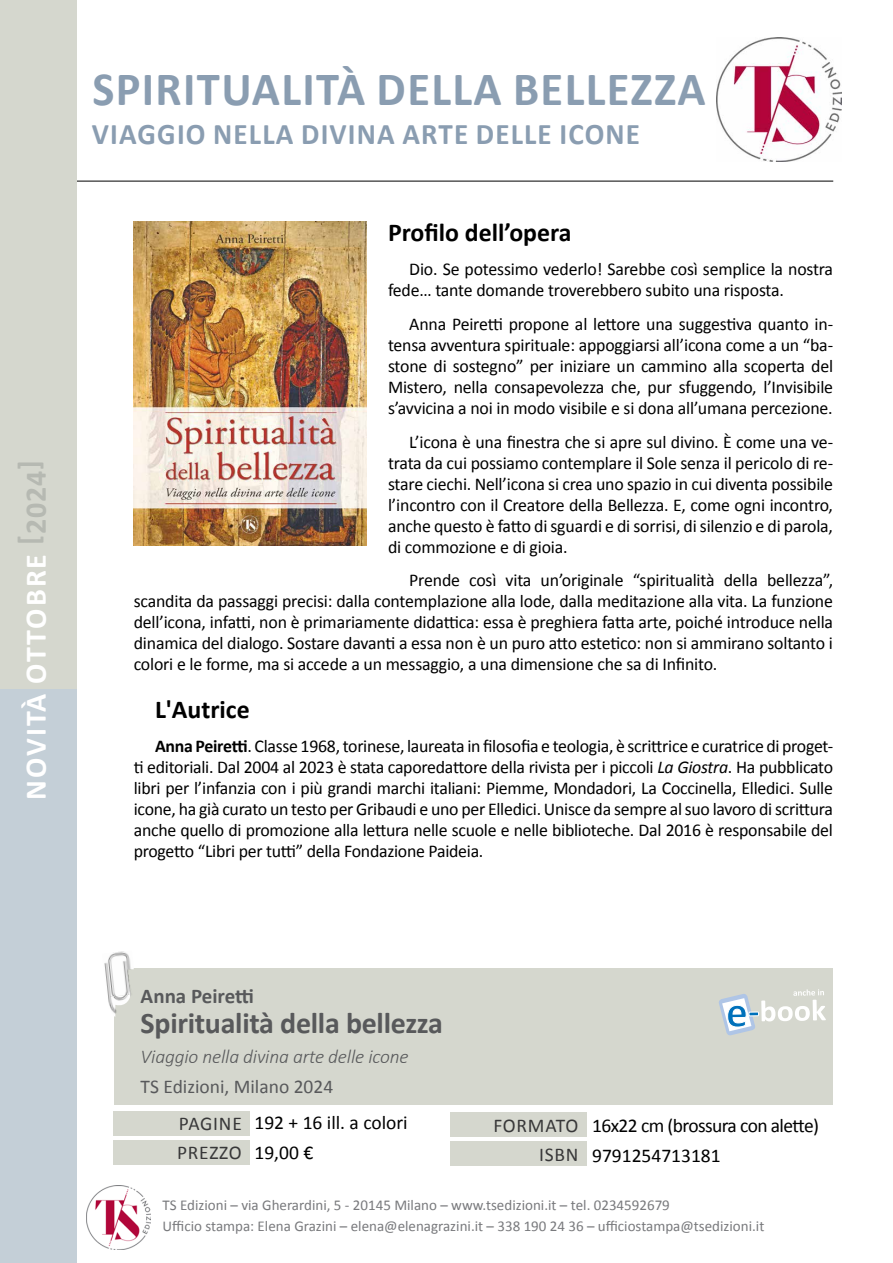
<style>
.page{position:relative;width:893px;height:1263px;background:#fff}
.page>*{position:absolute;margin:0;border:0;box-sizing:border-box;transform-origin:0 0}
.t1{font:700 48px "Calibri";letter-spacing:.03em;color:#8a9db1}
.t2{font:700 30px "Calibri";letter-spacing:.04em;color:#8a9db1}
.t3{font:700 30px "Calibri";letter-spacing:-.01em;color:#58595b}
.t4{font:700 30px "Calibri";letter-spacing:.07em;color:#fff}
.t5{font:700 30px "Calibri";color:#b6b9b2}
.t6{font:700 25.8px "Calibri";color:#000}
.t7{font:700 21px "Calibri";color:#58595b}
.t8{font:19.5px/30px "Calibri";letter-spacing:-.03em;color:#000}
.t9{font:italic 300 19.5px "Calibri";letter-spacing:-.01em;color:#58595b}
.t10{font:19.5px/29.5px "Calibri";letter-spacing:.04em;color:#383839}
.t11{font:19.5px/30px "Calibri";color:#000}
.t12{font:19.5px "Calibri";color:#58595b}
.t13{font:18px/21px "Calibri";letter-spacing:-.01em;color:#000}
.t14{font:15px/20.7px "Calibri";color:#797a7d}
.s1{font-weight:700}
.s2{font-style:italic}
</style>
<div class="page">
<div style="left:0;top:0;width:77px;height:639px;background:#d5d7ce"></div>
<img style="left:717px;top:37px;width:124px;height:125px">
<img style="left:86px;top:1186px;width:64px;height:63px">
<div style="left:0;top:689px;width:77px;height:574px;background:#c4cfd7"></div>
<hr style="left:77px;top:181px;width:756px;height:1px;background:#000">
<div style="left:0;top:181px;width:77px;height:508px;background:#d5d7ce"></div>
<div style="left:114px;top:968px;width:719px;height:137px;background:#d5d7ce"></div>
<div style="left:105px;top:951px;width:27px;height:63px;background:#fff"></div>
<img style="left:104px;top:951px;width:30px;height:46px">
<img style="left:107px;top:995px;width:24px;height:22px">
<div style="left:450px;top:1141px;width:137px;height:25px;background:#d5d7ce"></div>
<div style="left:450px;top:1112px;width:137px;height:25px;background:#d5d7ce"></div>
<div style="left:114px;top:1140px;width:136px;height:25px;background:#d5d7ce"></div>
<div style="left:114px;top:1111px;width:136px;height:25px;background:#d5d7ce"></div>
<img style="left:134px;top:222px;width:233px;height:323px">
<svg style="left:719px;top:989px;width:107px;height:47px"></svg>
<h2 class="t5" style="left:9px;top:470px;width:11px;rotate:-90deg">[</h2>
<h2 class="t5" style="left:15px;top:534px;width:65px;rotate:-90deg">2024</h2>
<h2 class="t5" style="left:9px;top:545px;width:11px;rotate:-90deg">]</h2>
<h2 class="t4" style="left:15px;top:800px;width:248px;rotate:-90deg">NOVITÀ OTTOBRE</h2>
<h1 class="t1" style="left:92px;top:55px;width:615px">SPIRITUALITÀ DELLA BELLEZZA</h1>
<h2 class="t2" style="left:92px;top:112px;width:550px">VIAGGIO NELLA DIVINA ARTE DELLE ICONE</h2>
<h3 class="t6" style="left:388px;top:214px;width:185px">Profilo dell’opera</h3>
<p class="t13" style="left:388px;top:258px;width:447px;text-indent:21px">Dio. Se potessimo vederlo! Sarebbe così semplice la nostra fede… tante domande troverebbero subito una risposta.</p>
<p class="t13" style="left:409px;top:313px;width:425px">Anna Peiretti propone al lettore una suggestiva quanto in-</p>
<p class="t13" style="left:388px;top:334px;width:447px">tensa avventura spirituale: appoggiarsi all’icona come a un “ba-</p>
<p class="t13" style="left:388px;top:355px;width:447px">stone di sostegno” per iniziare un cammino alla scoperta del</p>
<p class="t13" style="left:388px;top:376px;width:447px">Mistero, nella consapevolezza che, pur sfuggendo ’l, Invisibile ’s avvicina a noi in modo visibile sie dona all’umana percezione.</p>
<p class="t13" style="left:409px;top:430px;width:425px">’L icona è una finestra che si apre sul divino È. come una ve-</p>
<p class="t13" style="left:388px;top:451px;width:447px">trata da cui possiamo contemplare il Sole senza il pericolo di re-</p>
<p class="t13" style="left:388px;top:472px;width:447px">stare ciechi. Nell’icona si crea uno spazio in cui diventa possibile</p>
<p class="t13" style="left:388px;top:493px;width:447px;text-align:justify">’l incontro con il Creatore della Bellezza ,E. come ogni incontro, anche questo è fatto di sguardi e di sorrisi, di silenzio e di parola, di commozione e di gioia.</p>
<p class="t13" style="left:767px;top:569px;width:67px">bellezza ,“</p>
<p class="t13" style="left:469px;top:569px;width:29px">così</p>
<p class="t13" style="left:633px;top:569px;width:83px">“spiritualità</p>
<p class="t13" style="left:541px;top:569px;width:84px">un’originale</p>
<p class="t13" style="left:724px;top:569px;width:36px">della</p>
<p class="t13" style="left:134px;top:569px;width:701px;text-indent:276px">Prende<br>scandita da passaggi precisi: dalla contemplazione alla lode, dalla meditazione alla vita. La funzione dell’icona, infatti, non è primariamente didattica: essa è preghiera fatta arte, poiché introduce nella dinamica del dialogo. Sostare davanti a essa non è un puro atto estetico: non si ammirano soltanto i colori lee forme, ma si accede a un messaggio a, una dimensione che sa di Infinito.</p>
<h3 class="t6" style="left:155px;top:691px;width:96px">'L Autrice</h3>
<p class="t13" style="left:506px;top:569px;width:27px">vita</p>
<p class="t13" style="left:155px;top:735px;width:680px"><span class="s1">Anna Peiretti</span>. Classe 1968, torinese, laureata in filosofia e teologia è, scrittrice e curatrice di proget-</p>
<p class="t13" style="left:134px;top:777px;width:701px;text-align:justify">libri per ’l infanzia con i più grandi marchi italiani: Piemme, Mondadori, La Coccinella, Elledici. Sulle icone, ha già curato un testo per Gribaudi e uno per Elledici. Unisce da sempre al suo lavoro di scrittura anche quello di promozione alla lettura nelle scuole e nelle biblioteche. Dal 2016 è responsabile del progetto “Libri per tutti” della Fondazione Paideia.</p>
<p class="t13" style="left:134px;top:756px;width:701px">ti editoriali. Dal 2004 al 2023 è stata caporedattore della rivista per i piccoli <span class="s2">La Giostra</span>. Ha pubblicato</p>
<p class="t7" style="left:141px;top:981px;width:115px">Anna Peiretti</p>
<h2 class="t3" style="left:141px;top:1002px;width:304px">Spiritualità della bellezza</h2>
<p class="t9" style="left:141px;top:1045px;width:270px">Viaggio nella divina arte delle icone</p>
<p class="t12" style="left:141px;top:1073px;width:194px">TS Edizioni, Milano 2024</p>
<p class="t10" style="left:177px;top:1108px;width:66px">PAGINE<br>PREZZO</p>
<p class="t11" style="left:254px;top:1107px;width:155px">192 + 16 ill a. colori<br>19,00 €</p>
<p class="t8" style="left:592px;top:1110px;width:228px">16x22 cm (brossura con alette(<br>9791254713181</p>
<p class="t10" style="left:493px;top:1110px;width:87px;text-align:right">FORMATO<br>ISBN</p>
<p class="t14" style="left:163px;top:1194px;width:603px">TS Edizioni – via Gherardini -5, 20145 Milano – www.tsedizioni i t. – tel. 0234592679<br>Ufficio stampa: Elena Grazini – elena@elenagrazini i t. – 338 190 24 36 – ufficiostampa@tsedizioni i t.</p>
</div>
